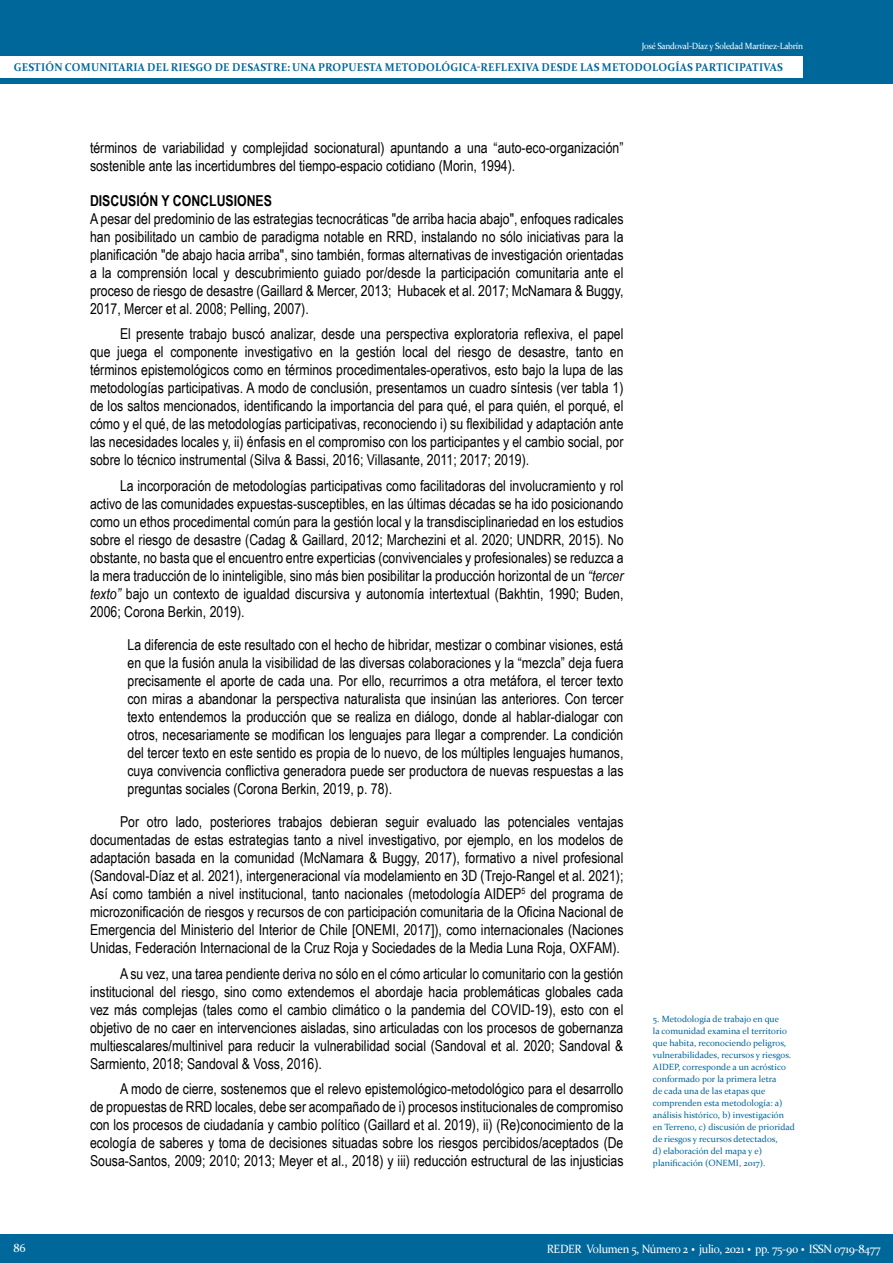
<style>
.page{position:relative;width:893px;height:1263px;background:#fff}
.page>*{position:absolute;margin:0;border:0;box-sizing:border-box;transform-origin:0 0}
.Cuerpo{font:15px/18px "Arial Narrow";color:#000;text-align:justify}
.Citas{font:15px/18px "Arial Narrow";color:#000;text-align:justify}
.Cuerpo_PRIMER_PÁRRAF{font:15px/18px "Arial Narrow";color:#000;text-align:justify}
.Subtítulos{font:700 15px "Arial Narrow";color:#000}
.t1{font:12px "Constantia";letter-spacing:-.025em;color:#fff;scale:.95 1}
.t2{font:700 11.25px "Constantia";letter-spacing:.02em;color:#00679b;scale:.95 1}
.Notas{font:9px/12px "Constantia";color:#00679b}
.t3{font:9px "Constantia";letter-spacing:-.025em;color:#fff;scale:.95 1}
.s1{font-style:italic}
.s2{font-weight:700;font-size:18px}
</style>
<div class="page">
<div style="left:0;top:0;width:893px;height:84px;background:#00679b"></div>
<div style="left:0;top:56px;width:803px;height:22px;background:#fff"></div>
<div style="left:0;top:1234px;width:893px;height:29px;background:#00679b"></div>
<p class="t3" style="left:642px;top:40px;width:171px">José Sandoval-Díaz y Soledad Martínez-Labrín</p>
<p class="t2" style="left:14px;top:60px;width:811px">GESTIÓN COMUNITARIA DEL RIESGO DE DESASTRE: UNA PROPUESTA METODOLÓGICA-REFLEXIVA DESDE LAS METODOLOGÍAS PARTICIPATIVAS</p>
<p class="Cuerpo" style="left:90px;top:139px;width:535px">términos de variabilidad y complejidad socionatural) apuntando a una “auto-eco-organización” sostenible ante las incertidumbres del tiempo-espacio cotidiano (Morin, 1994).</p>
<p class="Subtítulos" style="left:90px;top:189px;width:184px">DISCUSIÓN Y CONCLUSIONES</p>
<p class="Cuerpo_PRIMER_PÁRRAF" style="left:90px;top:209px;width:535px">A pesar del predominio de las estrategias tecnocráticas "de arriba hacia abajo", enfoques radicales han posibilitado un cambio de paradigma notable en RRD, instalando no sólo iniciativas para la planificación "de abajo hacia arriba", sino también, formas alternativas de investigación orientadas a la comprensión local y descubrimiento guiado por/desde la participación comunitaria ante el proceso de riesgo de desastre (Gaillard &amp; Mercer, 2013; Hubacek et al. 2017; McNamara &amp; Buggy, 2017, Mercer et al. 2008; Pelling, 2007).</p>
<p class="Cuerpo" style="left:90px;top:325px;width:535px;text-indent:30px">El presente trabajo buscó analizar, desde una perspectiva exploratoria reflexiva, el papel que juega el componente investigativo en la gestión local del riesgo de desastre, tanto en términos epistemológicos como en términos procedimentales-operativos, esto bajo la lupa de las metodologías participativas. A modo de conclusión, presentamos un cuadro síntesis (ver tabla 1) de los saltos mencionados, identificando la importancia del para qué, el para quién, el porqué, el cómo y el qué, de las metodologías participativas, reconociendo i) su flexibilidad y adaptación ante las necesidades locales y, ii) énfasis en el compromiso con los participantes y el cambio social, por sobre lo técnico instrumental (Silva &amp; Bassi, 2016; Villasante, 2011; 2017; 2019).</p>
<p class="Cuerpo" style="left:90px;top:476px;width:535px;text-indent:30px">La incorporación de metodologías participativas como facilitadoras del involucramiento y rol activo de las comunidades expuestas-susceptibles, en las últimas décadas se ha ido posicionando como un ethos procedimental común para la gestión local y la transdisciplinariedad en los estudios sobre el riesgo de desastre (Cadag &amp; Gaillard, 2012; Marchezini et al. 2020; UNDRR, 2015). No obstante, no basta que el encuentro entre experticias (convivenciales y profesionales) se reduzca a la mera traducción de lo ininteligible, sino más bien posibilitar la producción horizontal de un <span class="s1">“tercer texto”</span> bajo un contexto de igualdad discursiva y autonomía intertextual (Bakhtin, 1990; Buden, 2006; Corona Berkin, 2019).</p>
<p class="Citas" style="left:128px;top:635px;width:497px">La diferencia de este resultado con el hecho de hibridar, mestizar o combinar visiones, está en que la fusión anula la visibilidad de las diversas colaboraciones y la “mezcla” deja fuera precisamente el aporte de cada una. Por ello, recurrimos a otra metáfora, el tercer texto con miras a abandonar la perspectiva naturalista que insinúan las anteriores. Con tercer texto entendemos la producción que se realiza en diálogo, donde al hablar-dialogar con otros, necesariamente se modifican los lenguajes para llegar a comprender. La condición del tercer texto en este sentido es propia de lo nuevo, de los múltiples lenguajes humanos, cuya convivencia conflictiva generadora puede ser productora de nuevas respuestas a las preguntas sociales (Corona Berkin, 2019, p. 78).</p>
<p class="Cuerpo" style="left:90px;top:812px;width:535px;text-indent:30px">Por otro lado, posteriores trabajos debieran seguir evaluado las potenciales ventajas documentadas de estas estrategias tanto a nivel investigativo, por ejemplo, en los modelos de adaptación basada en la comunidad (McNamara &amp; Buggy, 2017), formativo a nivel profesional (Sandoval-Díaz et al. 2021), intergeneracional vía modelamiento en 3D (Trejo-Rangel et al. 2021); Así como también a nivel institucional, tanto nacionales (metodología AIDEP<sup>5</sup> del programa de microzonificación de riesgos y recursos de con participación comunitaria de la Oficina Nacional de Emergencia del Ministerio del Interior de Chile [ONEMI, 2017]), como internacionales (Naciones Unidas, Federación Internacional de la Cruz Roja y Sociedades de la Media Luna Roja, OXFAM).</p>
<p class="Cuerpo" style="left:90px;top:964px;width:535px;text-indent:30px">A su vez, una tarea pendiente deriva no sólo en el cómo articular lo comunitario con la gestión institucional del riesgo, sino como extendemos el abordaje hacia problemáticas globales cada vez más complejas (tales como el cambio climático o la pandemia del COVID-19), esto con el objetivo de no caer en intervenciones aisladas, sino articuladas con los procesos de gobernanza multiescalares/multinivel para reducir la vulnerabilidad social (Sandoval et al. 2020; Sandoval &amp; Sarmiento, 2018; Sandoval &amp; Voss, 2016).</p>
<p class="Cuerpo" style="left:90px;top:1079px;width:535px;text-indent:30px">A modo de cierre, sostenemos que el relevo epistemológico-metodológico para el desarrollo de propuestas de RRD locales, debe ser acompañado de i) procesos institucionales de compromiso con los procesos de ciudadanía y cambio político (Gaillard et al. 2019), ii) (Re)conocimiento de la ecología de saberes y toma de decisiones situadas sobre los riesgos percibidos/aceptados (De Sousa-Santos, 2009; 2010; 2013; Meyer et al., 2018) y iii) reducción estructural de las injusticias</p>
<p class="Notas" style="left:653px;top:1012px;width:143px">5. Metodología de trabajo en que<br>la comunidad examina el territorio que habita, reconociendo peligros, vulnerabilidades, recursos y riesgos.<br>AIDEP, corresponde a un acróstico conformado por la primera letra<br>de cada una de las etapas que comprenden esta metodología: a) análisis histórico, b) investigación en Terreno, c) discusión de prioridad de riesgos y recursos detectados,<br>d) elaboración del mapa y e) planificación (ONEMI, 2017).</p>
<p class="t1" style="left:14px;top:1239px;width:14px">86</p>
<p class="t1" style="left:547px;top:1240px;width:353px">REDER Volumen 5, Número 2 <span class="s2">·</span> julio, 2021 <span class="s2">·</span> pp. 75-90 <span class="s2">·</span> ISSN 0719-8477</p>
</div>
